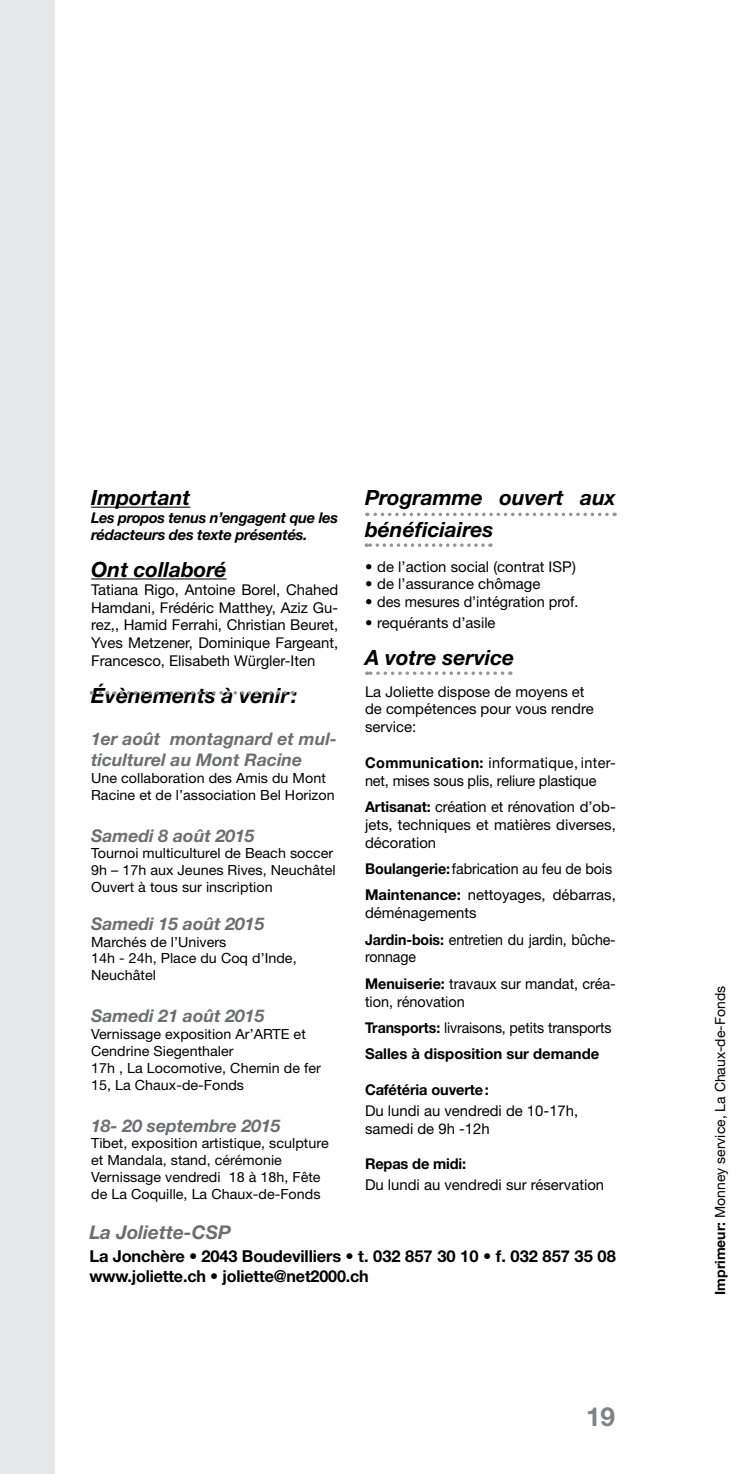
<style>
.page{position:relative;width:740px;height:1474px;background:#fff}
.page>*{position:absolute;margin:0;border:0;box-sizing:border-box;transform-origin:0 0}
.t1{font:700 26.25px "Helvetica Neue LT Std";color:#808285}
.t2{font:italic 700 21px/31.5px "Helvetica Neue LT Std";color:#000}
.t3{font:italic 700 18.9px "Helvetica Neue LT Std";color:#6d6e71}
.t4{font:italic 700 17.5px/21px "Helvetica Neue LT Std";color:#6d6e71}
.t5{font:700 16.45px/19.8px "Helvetica Neue LT Std";letter-spacing:-.01em;color:#000}
.t6{font:14.88px/17.8px "Helvetica Neue LT Std";color:#000}
.t7{font:14.88px/26.2px "Helvetica Neue LT Std";color:#000;scale:.96 1}
.t8{font:italic 700 14.88px/17.5px "Helvetica Neue LT Std";letter-spacing:-.02em;color:#000}
.t9{font:14.88px/26.2px "Helvetica Neue LT Std";color:#000;scale:.95 1}
.t10{font:700 14.88px "Helvetica Neue LT Std";letter-spacing:-.01em;color:#000}
.t11{font:14px/16.8px "Helvetica Neue LT Std";letter-spacing:.005em;color:#000}
.s1{font-weight:700}
</style>
<div class="page">
<div style="left:0;top:0;width:55px;height:1473px;background:#e6e7e8"></div>
<hr style="left:91px;top:506px;width:99px;height:1px;background:#000">
<hr style="left:91px;top:578px;width:135px;height:1px;background:#000">
<svg style="left:366px;top:543px;width:116px;height:4px"></svg>
<svg style="left:366px;top:512px;width:240px;height:4px"></svg>
<svg style="left:91px;top:691px;width:194px;height:3px"></svg>
<svg style="left:366px;top:671px;width:136px;height:4px"></svg>
<h2 class="t2" style="left:91px;top:481px;width:101px">Important</h2>
<p class="t8" style="left:91px;top:508px;width:248px">Les propos tenus n’engagent que les rédacteurs des texte présentés.</p>
<h2 class="t2" style="left:91px;top:553px;width:137px">Ont collaboré</h2>
<p class="t6" style="left:91px;top:580px;width:248px;text-align:justify">Tatiana Rigo, Antoine Borel, Chahed Hamdani, Frédéric Matthey, Aziz Gu&shy;rez,, Hamid Ferrahi, Christian Beuret, Yves Metzener, Dominique Fargeant, Francesco, Elisabeth Würgler-Iten</p>
<h2 class="t2" style="left:91px;top:679px;width:208px">Évènements à venir:</h2>
<p class="t4" style="left:91px;top:727px;width:247px">1er août montagnard et mul&shy;ticulturel au Mont Racine</p>
<p class="t11" style="left:91px;top:769px;width:245px">Une collaboration des Amis du Mont<br>Racine et de l’association Bel Horizon</p>
<p class="t4" style="left:91px;top:824px;width:165px">Samedi 8 août 2015</p>
<p class="t11" style="left:91px;top:844px;width:246px">Tournoi multiculturel de Beach soccer<br>9h – 17h aux Jeunes Rives, Neuchâtel<br>Ouvert à tous sur inscription</p>
<p class="t4" style="left:91px;top:912px;width:175px">Samedi 15 août 2015</p>
<p class="t11" style="left:91px;top:933px;width:207px">Marchés de l’Univers<br>14h - 24h, Place du Coq d’Inde,<br>Neuchâtel</p>
<p class="t4" style="left:91px;top:1005px;width:175px">Samedi 21 août 2015</p>
<p class="t11" style="left:91px;top:1025px;width:231px">Vernissage exposition Ar’ARTE et<br>Cendrine Siegenthaler<br>17h , La Locomotive, Chemin de fer<br>15, La Chaux-de-Fonds</p>
<p class="t4" style="left:91px;top:1114px;width:191px">18- 20 septembre 2015</p>
<p class="t11" style="left:91px;top:1134px;width:239px">Tibet, exposition artistique, sculpture et Mandala, stand, cérémonie Vernissage vendredi 18 à 18h, Fête de La Coquille, La Chaux-de-Fonds</p>
<p class="t3" style="left:89px;top:1220px;width:143px">La Joliette-CSP</p>
<p class="t5" style="left:89px;top:1245px;width:527px">La Jonchère • 2043 Boudevilliers • t. 032 857 30 10 • f. 032 857 35 08 www.joliette.ch • joliette@net2000.ch</p>
<h2 class="t2" style="left:365px;top:481px;width:252px">Programme ouvert aux bénéficiaires</h2>
<p class="t6" style="left:365px;top:557px;width:212px"><span class="s1">•</span> de l’action social (contrat ISP)</p>
<p class="t6" style="left:365px;top:575px;width:177px"><span class="s1">•</span> de l’assurance chômage</p>
<p class="t6" style="left:365px;top:593px;width:215px"><span class="s1">•</span> des mesures d’intégration prof.</p>
<p class="t6" style="left:365px;top:614px;width:132px"><span class="s1">•</span> requérants d’asile</p>
<h2 class="t2" style="left:365px;top:641px;width:150px">A votre service</h2>
<p class="t6" style="left:365px;top:682px;width:230px">La Joliette dispose de moyens et de compétences pour vous rendre service:</p>
<p class="t6" style="left:365px;top:753px;width:252px"><span class="s1">Communication:</span> informatique, inter&shy;net, mises sous plis, reliure plastique</p>
<p class="t6" style="left:365px;top:797px;width:252px;text-align:justify"><span class="s1">Artisanat:</span> création et rénovation d’ob&shy;jets, techniques et matières diverses, décoration</p>
<p class="t7" style="left:365px;top:855px;width:262px"><span class="s1">Boulangerie:</span>fabrication au feu de bois<br><span class="s1">Maintenance:</span> nettoyages, débarras,</p>
<p class="t6" style="left:365px;top:899px;width:252px;line-height:26.2px">déménagements<br><span class="s1">Jardin-bois:</span> entretien du jardin, bûche-</p>
<p class="t9" style="left:365px;top:943px;width:265px">ronnage<br><span class="s1">Menuiserie:</span> travaux sur mandat, créa-</p>
<p class="t6" style="left:365px;top:987px;width:248px;line-height:26.2px">tion, rénovation<br><span class="s1">Transports:</span> livraisons, petits transports<br><span class="s1">Salles à disposition sur demande</span></p>
<p class="t10" style="left:365px;top:1080px;width:125px">Cafétéria ouverte:</p>
<p class="t6" style="left:365px;top:1101px;width:215px">Du lundi au vendredi de 10-17h, samedi de 9h -12h</p>
<p class="t10" style="left:365px;top:1154px;width:103px">Repas de midi:</p>
<p class="t6" style="left:365px;top:1175px;width:240px">Du lundi au vendredi sur réservation</p>
<h1 class="t1" style="left:585px;top:1400px;width:31px">19</h1>
<p class="t11" style="left:711px;top:1294px;width:310px;rotate:-90deg"><span class="s1">Imprimeur:</span> Monney service, La Chaux-de-Fonds</p>
</div>
